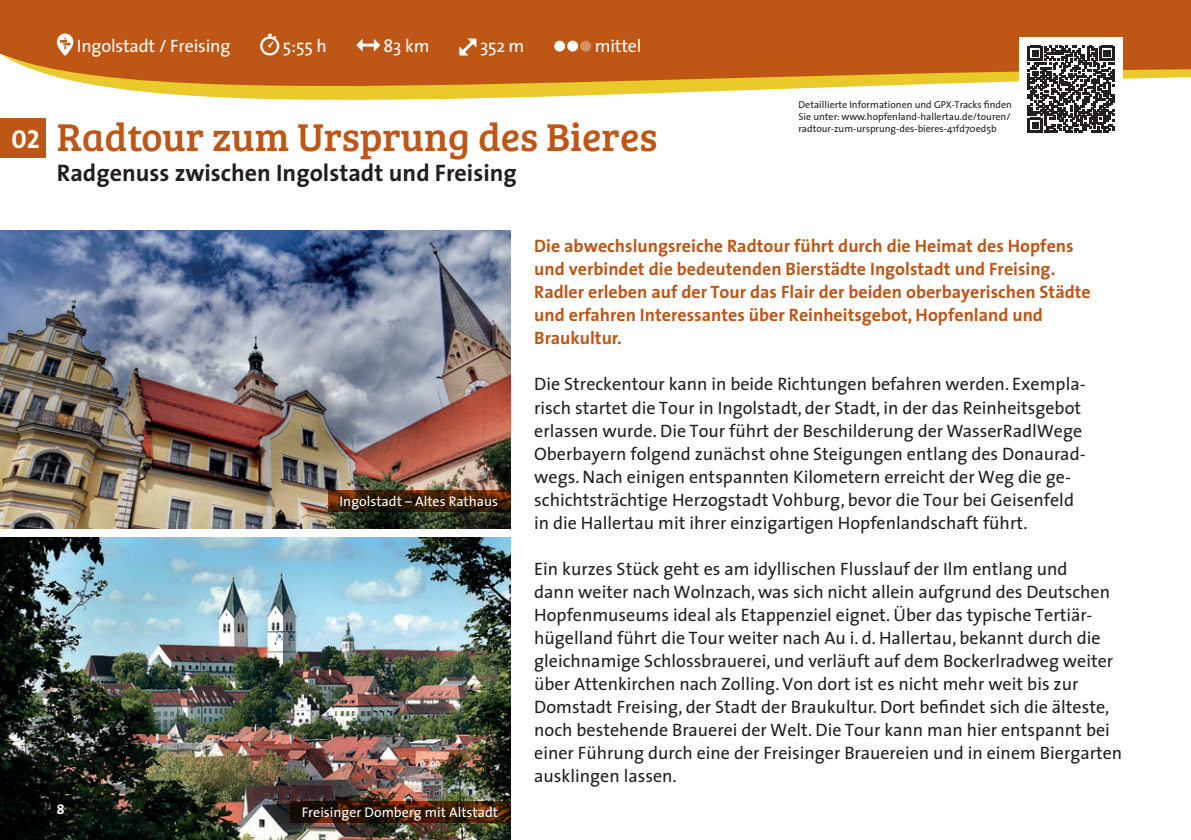
<style>
.page{position:relative;width:1191px;height:840px;background:#fff}
.page>*{position:absolute;margin:0;border:0;box-sizing:border-box;transform-origin:0 0}
.t1{font:40px "Bree Serif";color:#be5616}
.t2{font:700 24px "The Sans";color:#231f20}
.t3{font:18px/23px "The Sans";color:#231f20}
.t4{font:700 18px/23px "The Sans";color:#be5616}
.t5{font:18px "The Sans";letter-spacing:-.01em;color:#fff}
.t6{font:14px "The Sans";color:#fff}
.t7{font:14px "The Sans Bold Caps";color:#fff}
.t8{font:10px/12px "The Sans";color:#231f20}
.s1{font-family:"The Sans Bold Caps";font-size:26px;color:#fff}
</style>
<div class="page">
<div style="left:1px;top:0;width:1190px;height:41px;background:#be5616"></div>
<svg style="left:0;top:41px;width:1191px;height:114px"></svg>
<svg style="left:0;top:0;width:1px;height:54px"></svg>
<div style="left:0;top:118px;width:6px;height:40px;background:#be5616"></div>
<div style="left:6px;top:118px;width:39px;height:40px;background:#be5616"></div>
<svg style="left:57px;top:33px;width:16px;height:22px"></svg>
<svg style="left:259px;top:34px;width:20px;height:22px"></svg>
<hr style="left:359px;top:44px;width:18px;height:3px;background:#fff">
<svg style="left:374px;top:39px;width:6px;height:12px"></svg>
<svg style="left:356px;top:39px;width:6px;height:12px"></svg>
<svg style="left:457px;top:37px;width:21px;height:20px"></svg>
<div style="left:554px;top:41px;width:11px;height:10px;background:#fff;border-radius:50%"></div>
<div style="left:567px;top:41px;width:11px;height:10px;background:#fff;border-radius:50%"></div>
<div style="left:580px;top:41px;width:11px;height:10px;background:#d78f61;border-radius:50%"></div>
<div style="left:1019px;top:37px;width:104px;height:104px;background:#fff"></div>
<svg style="left:1028px;top:46px;width:86px;height:86px"></svg>
<img style="left:0;top:230px;width:510px;height:298px">
<img style="left:0;top:537px;width:510px;height:302px">
<svg style="left:328px;top:489px;width:182px;height:22px;background:#422309"></svg>
<svg style="left:290px;top:800px;width:220px;height:22px;background:#3c1c07"></svg>
<p class="t5" style="left:77px;top:30px;width:155px">Ingolstadt / Freising</p>
<p class="t5" style="left:283px;top:30px;width:45px">5:55 h</p>
<p class="t5" style="left:383px;top:30px;width:48px">83 km</p>
<p class="t5" style="left:480px;top:30px;width:46px">352 m</p>
<p class="t5" style="left:594px;top:30px;width:48px">mittel</p>
<h1 class="t1" style="left:11px;top:108px;width:647px"><span class="s1">02</span> Radtour zum Ursprung des Bieres</h1>
<h2 class="t2" style="left:57px;top:153px;width:461px">Radgenuss zwischen Ingolstadt und Freising</h2>
<p class="t8" style="left:798px;top:98px;width:215px">Detaillierte Informationen und GPX-Tracks finden<br>Sie unter: www.hopfenland-hallertau.de/touren/ radtour-zum-ursprung-des-bieres-41fd70ed5b</p>
<p class="t6" style="left:340px;top:489px;width:160px">Ingolstadt – Altes Rathaus</p>
<p class="t7" style="left:57px;top:797px;width:9px">8</p>
<p class="t6" style="left:302px;top:800px;width:198px">Freisinger Domberg mit Altstadt</p>
<p class="t4" style="left:534px;top:234px;width:558px">Die abwechslungsreiche Radtour führt durch die Heimat des Hopfens und verbindet die bedeutenden Bierstädte Ingolstadt und Freising.<br>Radler erleben auf der Tour das Flair der beiden oberbayerischen Städte und erfahren Interessantes über Reinheitsgebot, Hopfenland und Braukultur.</p>
<p class="t3" style="left:534px;top:372px;width:553px">Die Streckentour kann in beide Richtungen befahren werden. Exempla&shy;risch startet die Tour in Ingolstadt, der Stadt, in der das Reinheitsgebot erlassen wurde. Die Tour führt der Beschilderung der WasserRadlWege Oberbayern folgend zunächst ohne Steigungen entlang des Donaurad&shy;wegs. Nach einigen entspannten Kilometern erreicht der Weg die ge&shy;schichtsträchtige Herzogstadt Vohburg, bevor die Tour bei Geisenfeld in die Hallertau mit ihrer einzigartigen Hopfenlandschaft führt.</p>
<p class="t3" style="left:534px;top:556px;width:589px">Ein kurzes Stück geht es am idyllischen Flusslauf der Ilm entlang und<br>dann weiter nach Wolnzach, was sich nicht allein aufgrund des Deutschen Hopfenmuseums ideal als Etappenziel eignet. Über das typische Tertiär&shy;hügelland führt die Tour weiter nach Au i. d. Hallertau, bekannt durch die gleichnamige Schlossbrauerei, und verläuft auf dem Bockerlradweg weiter über Attenkirchen nach Zolling. Von dort ist es nicht mehr weit bis zur Domstadt Freising, der Stadt der Braukultur. Dort befindet sich die älteste, noch bestehende Brauerei der Welt. Die Tour kann man hier entspannt bei einer Führung durch eine der Freisinger Brauereien und in einem Biergarten ausklingen lassen.</p>
</div>
